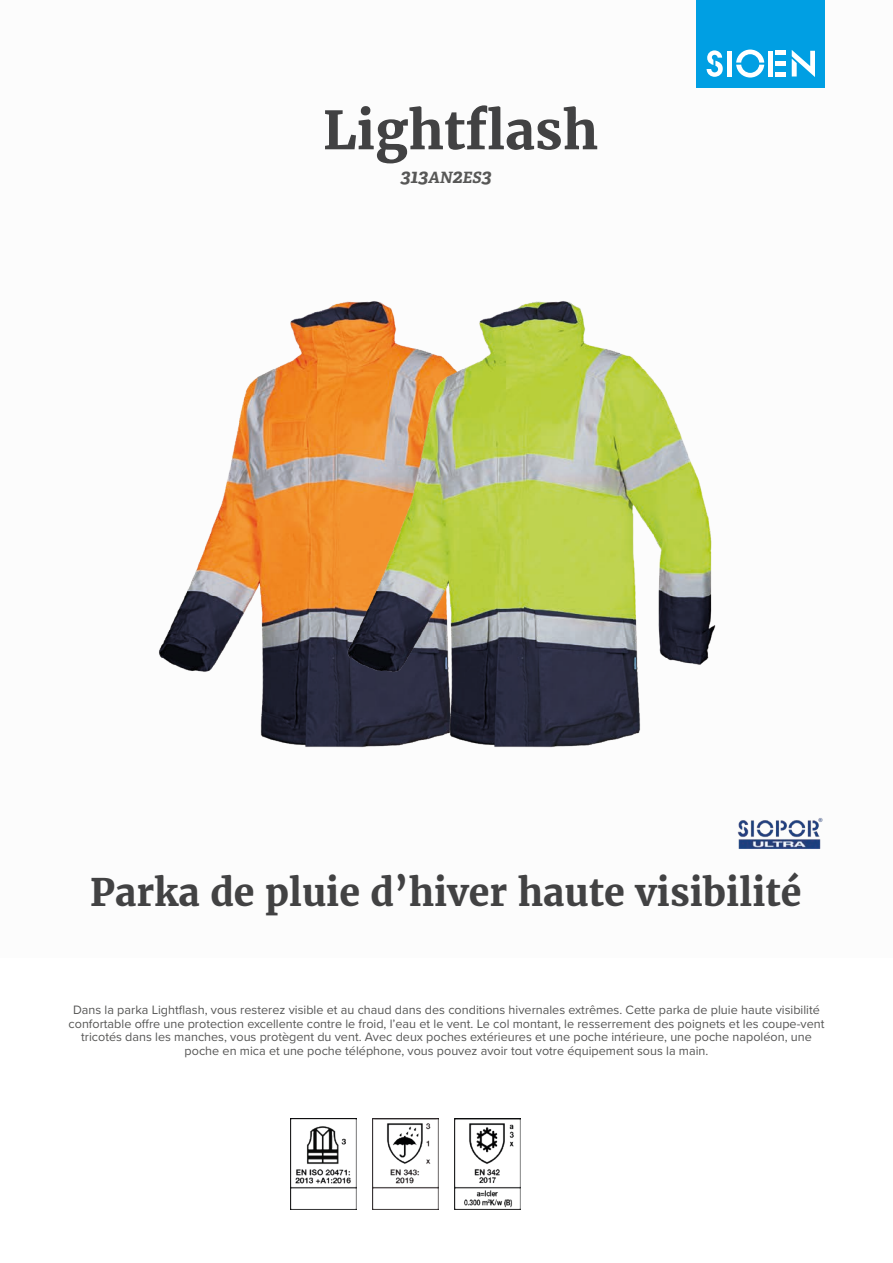
<style>
.page{position:relative;width:893px;height:1263px;background:#fff}
.page>*{position:absolute;margin:0;border:0;box-sizing:border-box;transform-origin:0 0}
.t1{font:700 52.5px "Merriweather";color:#424243}
.t2{font:700 37.5px "Merriweather";color:#424243}
.t3{font:italic 700 19.5px "Adelle";color:#575756}
.t4{font:12.6px/13.6px "Proxima Nova";color:#575756;text-align:center}
.s1{font-size:15.6px}
</style>
<div class="page">
<div style="left:697px;top:0;width:128px;height:88px;background:#009fe3"></div>
<svg style="left:707px;top:50px;width:16px;height:27px"></svg>
<svg style="left:736px;top:50px;width:28px;height:28px"></svg>
<div style="left:727px;top:51px;width:5px;height:26px;background:#fff"></div>
<div style="left:768px;top:51px;width:5px;height:26px;background:#fff"></div>
<div style="left:775px;top:72px;width:11px;height:5px;background:#fff"></div>
<div style="left:775px;top:61px;width:11px;height:5px;background:#fff"></div>
<hr style="left:775px;top:51px;width:11px;height:4px;background:#fff">
<svg style="left:792px;top:50px;width:23px;height:27px"></svg>
<img style="left:783px;top:817px;width:40px;height:32px">
<img style="left:290px;top:1118px;width:66px;height:92px">
<img style="left:372px;top:1118px;width:67px;height:92px">
<img style="left:454px;top:1118px;width:67px;height:92px">
<img style="left:159px;top:318px;width:139px;height:427px">
<img style="left:298px;top:301px;width:485px;height:548px">
<h1 class="t1" style="left:323px;top:95px;width:277px">Lightflash</h1>
<h3 class="t3" style="left:400px;top:164px;width:93px">313<span class="s1">AN</span>2<span class="s1">ES</span>3</h3>
<h2 class="t2" style="left:90px;top:867px;width:713px">Parka de pluie d’hiver haute visibilité</h2>
<p class="t4" style="left:69px;top:1002px;width:757px">Dans la parka Lightflash, vous resterez visible et au chaud dans des conditions hivernales extrêmes. Cette parka de pluie haute visibilité confortable offre une protection excellente contre le froid, l’eau et le vent. Le col montant, le resserrement des poignets et les coupe-vent tricotés dans les manches, vous protègent du vent. Avec deux poches extérieures et une poche intérieure, une poche napoléon, une poche en mica et une poche téléphone, vous pouvez avoir tout votre équipement sous la main.</p>
</div>
